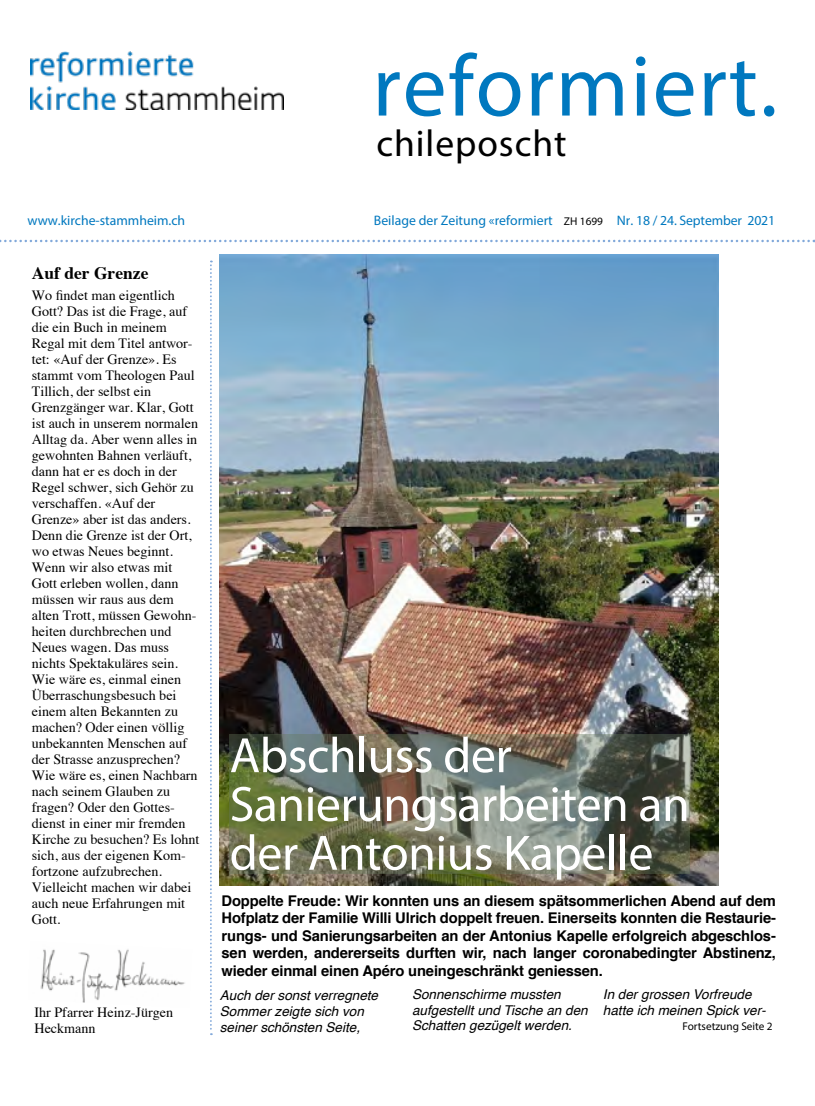
<style>
.page{position:relative;width:815px;height:1106px;background:#fff}
.page>*{position:absolute;margin:0;border:0;box-sizing:border-box;transform-origin:0 0}
.t1{font:87.5px "Myriad Pro";letter-spacing:.02em;color:#0078bf}
.t2{font:50px/48.8px "Myriad Pro";letter-spacing:-.01em;color:#fff}
.t3{font:37.5px "Myriad Pro";letter-spacing:.025em;color:#000}
.t4{font:700 17.5px "Times";color:#000}
.t5{font:700 14.75px/17.5px "Helvetica";letter-spacing:-.01em;color:#000;text-align:justify}
.t6{font:14.12px/16px "Times";color:#000}
.t7{font:13.75px "Myriad Pro";color:#0078bf}
.t8{font:italic 13.5px/15.8px "Helvetica";color:#000}
.t9{font:11.25px "Myriad Pro";color:#000}
.s1{font-size:11.25px;color:#000}
</style>
<div class="page">
<img style="left:220px;top:254px;width:498px;height:631px">
<svg style="left:230px;top:734px;width:460px;height:139px;background:#696f5c"></svg>
<img style="left:30px;top:51px;width:254px;height:58px">
<svg style="left:0;top:240px;width:815px;height:2px"></svg>
<img style="left:40px;top:949px;width:145px;height:54px">
<svg style="left:210px;top:260px;width:2px;height:775px"></svg>
<h1 class="t1" style="left:372px;top:32px;width:407px">reformiert.</h1>
<h3 class="t3" style="left:376px;top:120px;width:192px">chileposcht</h3>
<p class="t7" style="left:28px;top:212px;width:159px">www.kirche-stammheim.ch</p>
<p class="t4" style="left:32px;top:256px;width:118px">Auf der Grenze</p>
<p class="t6" style="left:32px;top:286px;width:169px">Wo findet man eigentlich<br>Gott? Das ist die Frage, auf die ein Buch in meinem<br>Regal mit dem Titel antwor&shy;tet: «Auf der Grenze». Es stammt vom Theologen Paul<br>Tillich, der selbst ein<br>Grenzgänger war. Klar, Gott ist auch in unserem normalen<br>Alltag da. Aber wenn alles in gewohnten Bahnen verläuft, dann hat er es doch in der<br>Regel schwer, sich Gehör zu verschaffen. «Auf der<br>Grenze» aber ist das anders.<br>Denn die Grenze ist der Ort, wo etwas Neues beginnt.<br>Wenn wir also etwas mit<br>Gott erleben wollen, dann müssen wir raus aus dem alten Trott, müssen Gewohn&shy;heiten durchbrechen und<br>Neues wagen. Das muss nichts Spektakuläres sein.<br>Wie wäre es, einmal einen<br>Überraschungsbesuch bei einem alten Bekannten zu machen? Oder einen völlig unbekannten Menschen auf der Strasse anzusprechen?<br>Wie wäre es, einen Nachbarn nach seinem Glauben zu fragen? Oder den Gottes&shy;dienst in einer mir fremden<br>Kirche zu besuchen? Es lohnt sich, aus der eigenen Kom&shy;fortzone aufzubrechen.<br>Vielleicht machen wir dabei auch neue Erfahrungen mit<br>Gott.</p>
<p class="t6" style="left:34px;top:1003px;width:140px">Ihr Pfarrer Heinz-Jürgen<br>Heckmann</p>
<p class="t7" style="left:374px;top:212px;width:403px">Beilage der Zeitung «reformiert <span class="s1">ZH 1699</span> Nr. 18 / 24. September 2021</p>
<h2 class="t2" style="left:230px;top:730px;width:462px">Abschluss der<br>Sanierungsarbeiten an der Antonius Kapelle</h2>
<p class="t5" style="left:222px;top:892px;width:556px">Doppelte Freude: Wir konnten uns an diesem spätsommerlichen Abend auf dem Hofplatz der Familie Willi Ulrich doppelt freuen. Einerseits konnten die Restaurie&shy;rungs- und Sanierungsarbeiten an der Antonius Kapelle erfolgreich abgeschlos&shy;sen werden, andererseits durften wir, nach langer coronabedingter Abstinenz, wieder einmal einen Apéro uneingeschränkt geniessen.</p>
<p class="t8" style="left:220px;top:988px;width:160px">Auch der sonst verregnete<br>Sommer zeigte sich von seiner schönsten Seite,</p>
<p class="t8" style="left:412px;top:986px;width:177px">Sonnenschirme mussten aufgestellt und Tische an den<br>Schatten gezügelt werden.</p>
<p class="t8" style="left:603px;top:986px;width:165px">In der grossen Vorfreude hatte ich meinen Spick ver-</p>
<p class="t9" style="left:683px;top:1019px;width:92px">Fortsetzung Seite 2</p>
</div>
